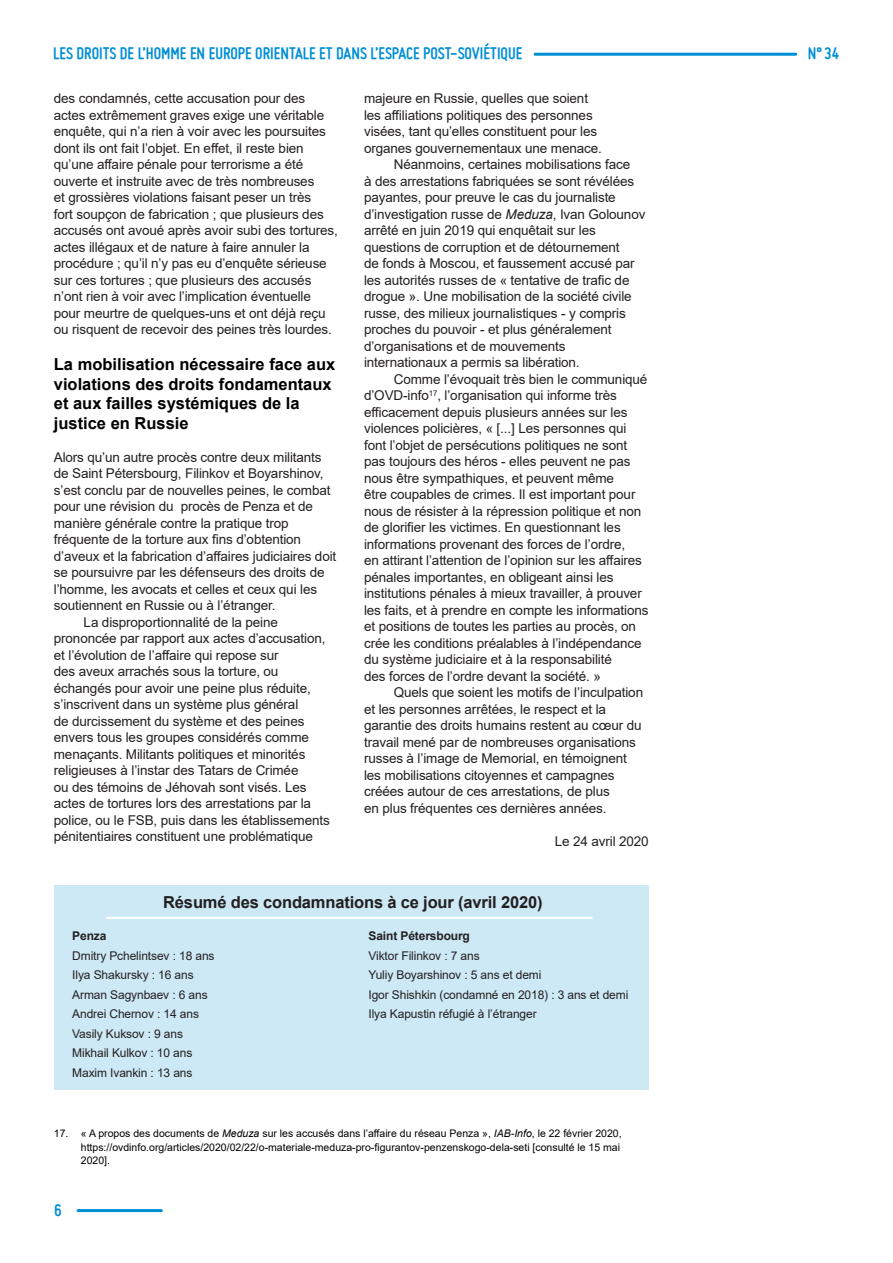
<style>
.page{position:relative;width:893px;height:1263px;background:#fff}
.page>*{position:absolute;margin:0;border:0;box-sizing:border-box;transform-origin:0 0}
.t1{font:700 18px "Miso";color:#008fd5}
._10Chapeau{font:700 16.5px/19.5px "Arial";color:#000}
.t2{font:700 16.5px "Arial";letter-spacing:-.01em;color:#231f20}
._05Texte2{font:13.5px/16.5px "Arial";letter-spacing:-.01em;color:#231f20}
._10Chapeau-2{font:13.5px/16.5px "Arial";letter-spacing:-.01em;color:#231f20}
.t3{font:12px "Arial";letter-spacing:-.01em;color:#231f20}
.t4{font:700 12px "Arial";letter-spacing:-.01em;color:#231f20}
._11Notes{font:10.5px/13.5px "Arial";color:#000}
.s1{font-style:italic}
</style>
<div class="page">
<hr style="left:535px;top:53px;width:261px;height:3px;background:#008fd5">
<hr style="left:78px;top:1209px;width:83px;height:3px;background:#008fd5">
<div style="left:54px;top:884px;width:595px;height:205px;background:#cde9f6"></div>
<hr style="left:106px;top:917px;width:486px;height:2px;background:#fff">
<h1 class="t1" style="left:53px;top:43px;width:471px">LES DROITS DE L’HOMME EN EUROPE ORIENTALE ET DANS L’ESPACE POST-SOVIÉTIQUE</h1>
<h1 class="t1" style="left:808px;top:43px;width:33px">N° 34</h1>
<p class="_05Texte2" style="left:54px;top:90px;width:286px">des condamnés, cette accusation pour des actes extrêmement graves exige une véritable enquête, qui n’a rien à voir avec les poursuites dont ils ont fait l’objet. En effet, il reste bien qu’une affaire pénale pour terrorisme a été ouverte et instruite avec de très nombreuses<br>et grossières violations faisant peser un très<br>fort soupçon de fabrication ; que plusieurs des accusés ont avoué après avoir subi des tortures, actes illégaux et de nature à faire annuler la procédure ; qu’il n’y pas eu d’enquête sérieuse sur ces tortures ; que plusieurs des accusés n’ont rien à voir avec l’implication éventuelle pour meurtre de quelques-uns et ont déjà reçu ou risquent de recevoir des peines très lourdes.</p>
<p class="_10Chapeau" style="left:54px;top:355px;width:283px">La mobilisation nécessaire face aux violations des droits fondamentaux et aux failles systémiques de la justice en Russie</p>
<p class="_10Chapeau-2" style="left:54px;top:449px;width:284px">Alors qu’un autre procès contre deux militants de Saint Pétersbourg, Filinkov et Boyarshinov, s’est conclu par de nouvelles peines, le combat pour une révision du procès de Penza et de manière générale contre la pratique trop fréquente de la torture aux fins d’obtention d’aveux et la fabrication d’affaires judiciaires doit se poursuivre par les défenseurs des droits de l’homme, les avocats et celles et ceux qui les soutiennent en Russie ou à l’étranger.</p>
<p class="_05Texte2" style="left:54px;top:614px;width:277px;text-indent:30px">La disproportionnalité de la peine prononcée par rapport aux actes d’accusation, et l’évolution de l’affaire qui repose sur<br>des aveux arrachés sous la torture, ou échangés pour avoir une peine plus réduite, s’inscrivent dans un système plus général<br>de durcissement du système et des peines envers tous les groupes considérés comme menaçants. Militants politiques et minorités religieuses à l’instar des Tatars de Crimée<br>ou des témoins de Jéhovah sont visés. Les actes de tortures lors des arrestations par la police, ou le FSB, puis dans les établissements pénitentiaires constituent une problématique</p>
<p class="_05Texte2" style="left:364px;top:90px;width:239px">majeure en Russie, quelles que soient les affiliations politiques des personnes visées, tant qu’elles constituent pour les organes gouvernementaux une menace.</p>
<p class="_05Texte2" style="left:364px;top:156px;width:283px;text-indent:30px">Néanmoins, certaines mobilisations face<br>à des arrestations fabriquées se sont révélées payantes, pour preuve le cas du journaliste d’investigation russe de <span class="s1">Meduza</span>, Ivan Golounov arrêté en juin 2019 qui enquêtait sur les questions de corruption et de détournement<br>de fonds à Moscou, et faussement accusé par les autorités russes de « tentative de trafic de drogue ». Une mobilisation de la société civile russe, des milieux journalistiques - y compris proches du pouvoir - et plus généralement d’organisations et de mouvements internationaux a permis sa libération.</p>
<p class="_05Texte2" style="left:364px;top:371px;width:286px;text-indent:30px">Comme l’évoquait très bien le communiqué d’OVD-info<sup>17</sup>, l’organisation qui informe très efficacement depuis plusieurs années sur les violences policières, « [...] Les personnes qui font l’objet de persécutions politiques ne sont pas toujours des héros - elles peuvent ne pas nous être sympathiques, et peuvent même<br>être coupables de crimes. Il est important pour nous de résister à la répression politique et non de glorifier les victimes. En questionnant les informations provenant des forces de l’ordre,<br>en attirant l’attention de l’opinion sur les affaires pénales importantes, en obligeant ainsi les institutions pénales à mieux travailler, à prouver les faits, et à prendre en compte les informations et positions de toutes les parties au procès, on crée les conditions préalables à l’indépendance du système judiciaire et à la responsabilité<br>des forces de l’ordre devant la société. »</p>
<p class="_05Texte2" style="left:364px;top:684px;width:281px;text-indent:30px">Quels que soient les motifs de l’inculpation et les personnes arrêtées, le respect et la garantie des droits humains restent au cœur du travail mené par de nombreuses organisations russes à l’image de Memorial, en témoignent les mobilisations citoyennes et campagnes créées autour de ces arrestations, de plus<br>en plus fréquentes ces dernières années.</p>
<p class="_05Texte2" style="left:555px;top:833px;width:96px">Le 24 avril 2020</p>
<p class="t2" style="left:163px;top:890px;width:381px">Résumé des condamnations à ce jour (avril 2020)</p>
<p class="t4" style="left:72px;top:928px;width:36px">Penza</p>
<p class="t3" style="left:72px;top:947px;width:144px">Dmitry Pchelintsev : 18 ans</p>
<p class="t3" style="left:72px;top:967px;width:123px">Ilya Shakursky : 16 ans</p>
<p class="t3" style="left:72px;top:986px;width:137px">Arman Sagynbaev : 6 ans</p>
<p class="t3" style="left:72px;top:1006px;width:128px">Andrei Chernov : 14 ans</p>
<p class="t3" style="left:72px;top:1025px;width:112px">Vasily Kuksov : 9 ans</p>
<p class="t3" style="left:72px;top:1045px;width:122px">Mikhail Kulkov : 10 ans</p>
<p class="t3" style="left:72px;top:1064px;width:122px">Maxim Ivankin : 13 ans</p>
<p class="t4" style="left:369px;top:928px;width:103px">Saint Pétersbourg</p>
<p class="t3" style="left:369px;top:947px;width:113px">Viktor Filinkov : 7 ans</p>
<p class="t3" style="left:369px;top:967px;width:174px">Yuliy Boyarshinov : 5 ans et demi</p>
<p class="t3" style="left:369px;top:986px;width:261px">Igor Shishkin (condamné en 2018) : 3 ans et demi</p>
<p class="t3" style="left:369px;top:1006px;width:170px">Ilya Kapustin réfugié à l’étranger</p>
<p class="_11Notes" style="left:81px;top:1127px;width:542px;text-indent:-27px">17. « A propos des documents de <span class="s1">Meduza</span> sur les accusés dans l’affaire du réseau Penza », <span class="s1">IAB-Info</span>, le 22 février 2020, https://ovdinfo.org/articles/2020/02/22/o-materiale-meduza-pro-figurantov-penzenskogo-dela-seti [consulté le 15 mai<br>2020].</p>
<h1 class="t1" style="left:54px;top:1199px;width:9px">6</h1>
</div>
